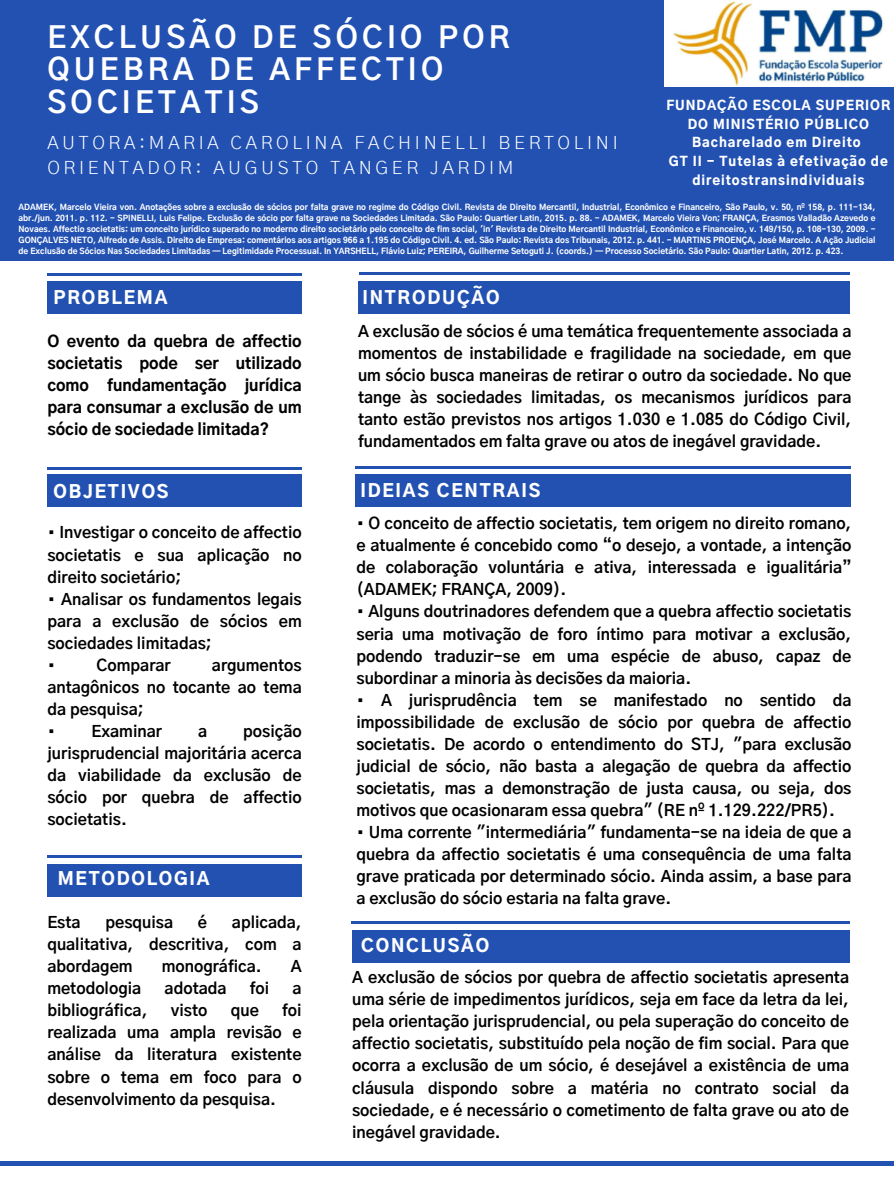
<style>
.page{position:relative;width:894px;height:1191px;background:#fff}
.page>*{position:absolute;margin:0;border:0;box-sizing:border-box;transform-origin:0 0}
.t1{font:700 29.75px/32.8px "Gothic A1";letter-spacing:.14em;color:#fff}
.t2{font:300 18.16px "Gothic A1";letter-spacing:.205em;color:#fff}
.t3{font:900 17.5px "Gothic A1";letter-spacing:.1em;color:#fff}
.t4{font:700 15.75px/22px "Gothic A1";color:#000;text-align:justify}
.t5{font:800 15.75px/22px "Gothic A1";color:#000;text-align:justify}
.t6{font:900 12.81px/18.7px "Gothic A1";letter-spacing:.075em;color:#fff;text-align:center}
.t7{font:800 8.05px/11px "Gothic A1";color:#fff;text-align:justify}
</style>
<div class="page">
<div style="left:0;top:0;width:893px;height:259px;background:#2251b2"></div>
<hr style="left:359px;top:273px;width:490px;height:1px;background:#2251b2">
<hr style="left:0;top:259px;width:893px;height:1px;background:#2251b2">
<hr style="left:47px;top:855px;width:254px;height:2px;background:#2251b2">
<hr style="left:47px;top:273px;width:254px;height:2px;background:#2251b2">
<hr style="left:351px;top:921px;width:497px;height:2px;background:#2251b2">
<img style="left:664px;top:0;width:229px;height:86px">
<hr style="left:355px;top:466px;width:494px;height:2px;background:#2251b2">
<div style="left:358px;top:281px;width:491px;height:32px;background:#2251b2"></div>
<div style="left:47px;top:281px;width:254px;height:32px;background:#2251b2"></div>
<div style="left:355px;top:474px;width:494px;height:33px;background:#2251b2"></div>
<div style="left:352px;top:929px;width:496px;height:33px;background:#2251b2"></div>
<div style="left:47px;top:864px;width:254px;height:32px;background:#2251b2"></div>
<hr style="left:0;top:1161px;width:893px;height:4px;background:#2251b2">
<hr style="left:47px;top:467px;width:255px;height:2px;background:#2251b2">
<div style="left:47px;top:474px;width:254px;height:33px;background:#2251b2"></div>
<p class="t1" style="left:47px;top:22px;width:463px">EXCLUSÃO DE SÓCIO POR<br>QUEBRA DE AFFECTIO<br>SOCIETATIS</p>
<p class="t2" style="left:47px;top:134px;width:571px">AUTORA:MARIA CAROLINA FACHINELLI BERTOLINI</p>
<p class="t2" style="left:47px;top:160px;width:467px">ORIENTADOR: AUGUSTO TANGER JARDIM</p>
<p class="t6" style="left:666px;top:97px;width:225px">FUNDAÇÃO ESCOLA SUPERIOR<br>DO MINISTÉRIO PÚBLICO</p>
<p class="t6" style="left:691px;top:134px;width:170px">Bacharelado em Direito</p>
<p class="t6" style="left:668px;top:153px;width:220px">GT II - Tutelas à efetivação de direitostransindividuais</p>
<p class="t7" style="left:19px;top:202px;width:857px">ADAMEK, Marcelo Vieira von. Anotações sobre a exclusão de sócios por falta grave no regime do Código Civil. Revista de Direito Mercantil, Industrial, Econômico e Financeiro, São Paulo, v. 50, nº 158, p. 111-134, abr./jun. 2011. p. 112. - SPINELLI, Luis Felipe. Exclusão de sócio por falta grave na Sociedades Limitada. São Paulo: Quartier Latin, 2015. p. 88. - ADAMEK, Marcelo Vieira Von; FRANÇA, Erasmos Valladão Azevedo e Novaes. Affectio societatis: um conceito jurídico superado no moderno direito societário pelo conceito de fim social, 'in' Revista de Direito Mercantil Industrial, Econômico e Financeiro, v. 149/150, p. 108-130, 2009. - GONÇALVES NETO, Alfredo de Assis. Direito de Empresa: comentários aos artigos 966 a 1.195 do Código Civil. 4. ed. São Paulo: Revista dos Tribunais, 2012. p. 441. - MARTINS PROENÇA, José Marcelo. A Ação Judicial de Exclusão de Sócios Nas Sociedades Limitadas — Legitimidade Processual. In YARSHELL, Flávio Luiz; PEREIRA, Guilherme Setoguti J. (coords.) — Processo Societário. São Paulo: Quartier Latin, 2012. p. 423.</p>
<p class="t3" style="left:53px;top:290px;width:116px">PROBLEMA</p>
<p class="t5" style="left:47px;top:331px;width:256px">O evento da quebra de affectio societatis pode ser utilizado como fundamentação jurídica para consumar a exclusão de um sócio de sociedade limitada?</p>
<p class="t3" style="left:53px;top:484px;width:116px">OBJETIVOS</p>
<p class="t4" style="left:47px;top:522px;width:256px">• Investigar o conceito de affectio societatis e sua aplicação no direito societário;</p>
<p class="t4" style="left:47px;top:589px;width:256px">• Analisar os fundamentos legais para a exclusão de sócios em sociedades limitadas;</p>
<p class="t4" style="left:47px;top:655px;width:9px">•</p>
<p class="t4" style="left:96px;top:655px;width:76px">Comparar</p>
<p class="t4" style="left:47px;top:655px;width:256px;text-indent:164px">argumentos antagônicos no tocante ao tema da pesquisa;</p>
<p class="t4" style="left:47px;top:721px;width:116px">• Examinar</p>
<p class="t4" style="left:198px;top:721px;width:11px">a</p>
<p class="t4" style="left:47px;top:721px;width:256px;text-indent:196px">posição jurisprudencial majoritária acerca da viabilidade da exclusão de sócio por quebra de affectio societatis.</p>
<p class="t3" style="left:58px;top:871px;width:153px">METODOLOGIA</p>
<p class="t4" style="left:47px;top:912px;width:35px">Esta</p>
<p class="t4" style="left:105px;top:912px;width:69px">pesquisa</p>
<p class="t4" style="left:198px;top:912px;width:11px">é</p>
<p class="t4" style="left:47px;top:912px;width:256px;text-indent:184px">aplicada, qualitativa, descritiva, com a abordagem</p>
<p class="t4" style="left:162px;top:956px;width:101px">monográfica.</p>
<p class="t4" style="left:291px;top:956px;width:12px">A</p>
<p class="t4" style="left:47px;top:978px;width:95px">metodologia</p>
<p class="t4" style="left:164px;top:978px;width:63px">adotada</p>
<p class="t4" style="left:250px;top:978px;width:21px">foi</p>
<p class="t4" style="left:292px;top:978px;width:11px">a</p>
<p class="t4" style="left:47px;top:1000px;width:102px">bibliográfica,</p>
<p class="t4" style="left:171px;top:1000px;width:38px">visto</p>
<p class="t4" style="left:231px;top:1000px;width:30px">que</p>
<p class="t4" style="left:47px;top:1000px;width:256px;text-indent:235px">foi realizada uma ampla revisão e análise da literatura existente sobre o tema em foco para o desenvolvimento da pesquisa.</p>
<p class="t3" style="left:362px;top:290px;width:138px">INTRODUÇÃO</p>
<p class="t4" style="left:358px;top:321px;width:494px">A exclusão de sócios é uma temática frequentemente associada a momentos de instabilidade e fragilidade na sociedade, em que um sócio busca maneiras de retirar o outro da sociedade. No que tange às sociedades limitadas, os mecanismos jurídicos para tanto estão previstos nos artigos 1.030 e 1.085 do Código Civil, fundamentados em falta grave ou atos de inegável gravidade.</p>
<p class="t3" style="left:360px;top:483px;width:181px">IDEIAS CENTRAIS</p>
<p class="t4" style="left:356px;top:513px;width:496px">• O conceito de affectio societatis, tem origem no direito romano, e atualmente é concebido como “o desejo, a vontade, a intenção de colaboração voluntária e ativa, interessada e igualitária” (ADAMEK; FRANÇA, 2009).</p>
<p class="t4" style="left:356px;top:601px;width:496px">• Alguns doutrinadores defendem que a quebra affectio societatis seria uma motivação de foro íntimo para motivar a exclusão, podendo traduzir-se em uma espécie de abuso, capaz de subordinar a minoria às decisões da maioria.</p>
<p class="t4" style="left:356px;top:690px;width:496px">• A jurisprudência tem se manifestado no sentido da impossibilidade de exclusão de sócio por quebra de affectio societatis. De acordo o entendimento do STJ, "para exclusão judicial de sócio, não basta a alegação de quebra da affectio societatis, mas a demonstração de justa causa, ou seja, dos motivos que ocasionaram essa quebra" (RE nº 1.129.222/PR5).</p>
<p class="t4" style="left:356px;top:822px;width:496px">• Uma corrente "intermediária" fundamenta-se na ideia de que a quebra da affectio societatis é uma consequência de uma falta grave praticada por determinado sócio. Ainda assim, a base para a exclusão do sócio estaria na falta grave.</p>
<p class="t3" style="left:361px;top:938px;width:129px">CONCLUSÃO</p>
<p class="t4" style="left:352px;top:967px;width:498px">A exclusão de sócios por quebra de affectio societatis apresenta uma série de impedimentos jurídicos, seja em face da letra da lei, pela orientação jurisprudencial, ou pela superação do conceito de affectio societatis, substituído pela noção de fim social. Para que ocorra a exclusão de um sócio, é desejável a existência de uma cláusula dispondo sobre a matéria no contrato social da sociedade, e é necessário o cometimento de falta grave ou ato de inegável gravidade.</p>
</div>
